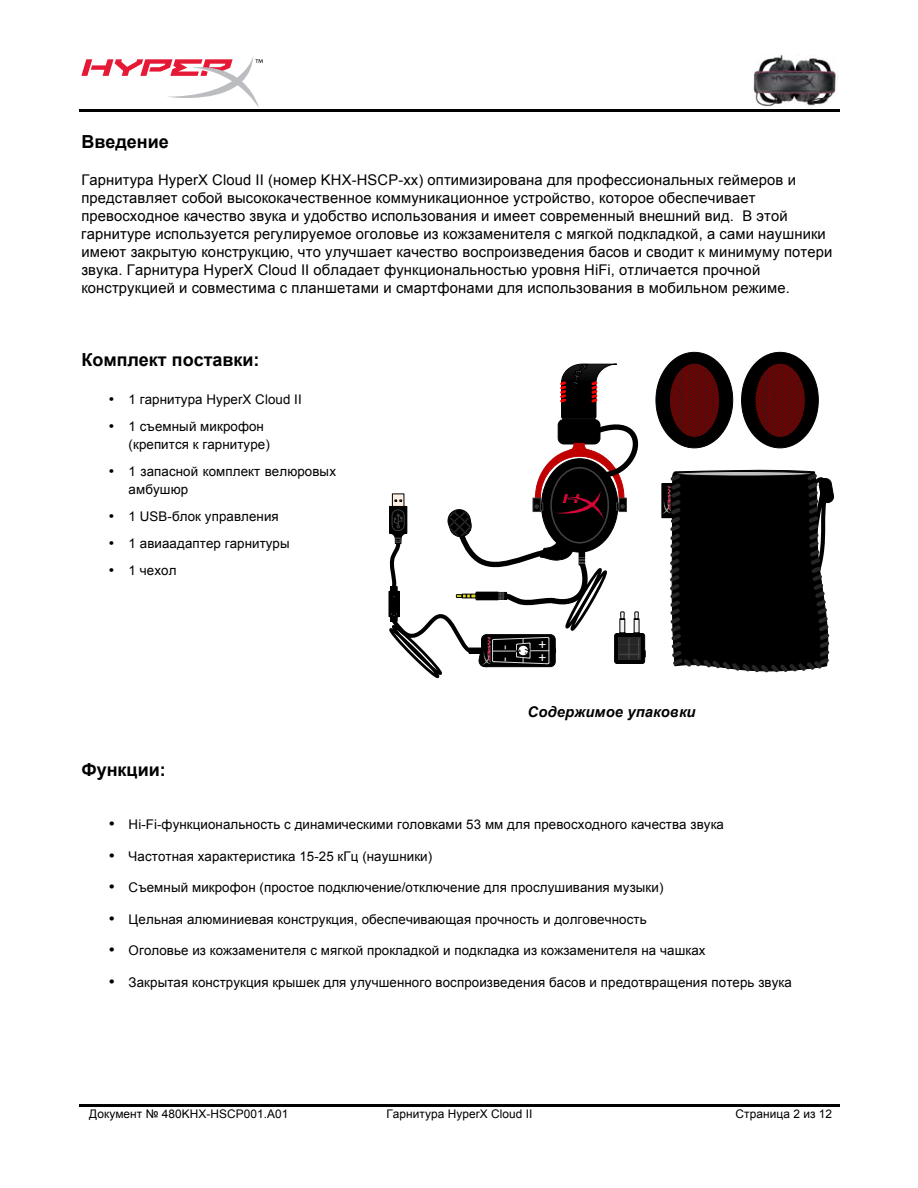
<style>
.page{position:relative;width:918px;height:1188px;background:#fff}
.page>*{position:absolute;margin:0;border:0;box-sizing:border-box;transform-origin:0 0}
.t1{font:700 18px "Arial";color:#000}
.t2{font:15.75px/12.8px "Calibri";color:#fff}
.t3{font:14.7px/18px "Arial";letter-spacing:.01em;color:#000}
.t4{font:italic 700 14.7px "Arial";letter-spacing:.01em;color:#000}
.t5{font:13.35px/18px "Arial";letter-spacing:.005em;color:#000}
.t6{font:11.85px "Arial";letter-spacing:.005em;color:#000}
.t7{font:700 7.8px/9.4px "Calibri";color:#000}
</style>
<div class="page">
<svg style="left:81px;top:57px;width:182px;height:51px"></svg>
<img style="left:753px;top:54px;width:85px;height:53px">
<hr style="left:79px;top:110px;width:761px;height:2px;background:#000">
<hr style="left:79px;top:1104px;width:761px;height:3px;background:#000">
<svg style="left:388px;top:363px;width:258px;height:316px"></svg>
<div style="left:656px;top:352px;width:77px;height:96px;background:#000;border-radius:50%"></div>
<svg style="left:670px;top:351px;width:149px;height:98px"></svg>
<div style="left:662px;top:484px;width:10px;height:34px;background:#000"></div>
<div style="left:661px;top:483px;width:12px;height:35px;border:1px solid #000"></div>
<img style="left:663px;top:501px;width:4px;height:13px">
<svg style="left:667px;top:469px;width:167px;height:204px;background:#1e1e1e"></svg>
<p class="t1" style="left:81px;top:131px;width:89px">Введение</p>
<p class="t3" style="left:81px;top:171px;width:753px">Гарнитура HyperX Cloud II (номер KHX-HSCP-xx) оптимизирована для профессиональных геймеров и представляет собой высококачественное коммуникационное устройство, которое обеспечивает превосходное качество звука и удобство использования и имеет современный внешний вид. В этой гарнитуре используется регулируемое оголовье из кожзаменителя с мягкой подкладкой, а сами наушники имеют закрытую конструкцию, что улучшает качество воспроизведения басов и сводит к минимуму потери звука. Гарнитура HyperX Cloud II обладает функциональностью уровня HiFi, отличается прочной конструкцией и совместима с планшетами и смартфонами для использования в мобильном режиме.</p>
<p class="t1" style="left:81px;top:350px;width:180px">Комплект поставки:</p>
<p class="t5" style="left:108px;top:390px;width:195px">• 1 гарнитура HyperX Cloud II</p>
<p class="t5" style="left:129px;top:417px;width:143px;text-indent:-20px">• 1 съемный микрофон (крепится к гарнитуре)</p>
<p class="t5" style="left:129px;top:462px;width:209px;text-indent:-20px">• 1 запасной комплект велюровых амбушюр</p>
<p class="t5" style="left:108px;top:507px;width:172px">• 1 USB-блок управления</p>
<p class="t5" style="left:108px;top:534px;width:183px">• 1 авиаадаптер гарнитуры</p>
<p class="t5" style="left:108px;top:561px;width:70px">• 1 чехол</p>
<p class="t2" style="left:513px;top:645px;width:18px;rotate:90deg">--‐ --‐</p>
<p class="t7" style="left:533px;top:648px;width:8px;rotate:90deg">7.<br>1</p>
<p class="t2" style="left:538px;top:638px;width:9px">+ +</p>
<p class="t4" style="left:528px;top:704px;width:170px">Содержимое упаковки</p>
<p class="t1" style="left:81px;top:760px;width:86px">Функции:</p>
<p class="t5" style="left:108px;top:816px;width:617px">• Hi-Fi-функциональность с динамическими головками 53 мм для превосходного качества звука</p>
<p class="t5" style="left:108px;top:848px;width:325px">• Частотная характеристика 15-25 кГц (наушники)</p>
<p class="t5" style="left:108px;top:879px;width:557px">• Съемный микрофон (простое подключение/отключение для прослушивания музыки)</p>
<p class="t5" style="left:108px;top:911px;width:540px">• Цельная алюминиевая конструкция, обеспечивающая прочность и долговечность</p>
<p class="t5" style="left:108px;top:942px;width:599px">• Оголовье из кожзаменителя с мягкой прокладкой и подкладка из кожзаменителя на чашках</p>
<p class="t5" style="left:108px;top:974px;width:685px">• Закрытая конструкция крышек для улучшенного воспроизведения басов и предотвращения потерь звука</p>
<p class="t6" style="left:89px;top:1107px;width:201px">Документ № 480KHX-HSCP001.A01</p>
<p class="t6" style="left:386px;top:1107px;width:148px">Гарнитура HyperX Cloud II</p>
<p class="t6" style="left:736px;top:1107px;width:98px">Страница 2 из 12</p>
</div>
